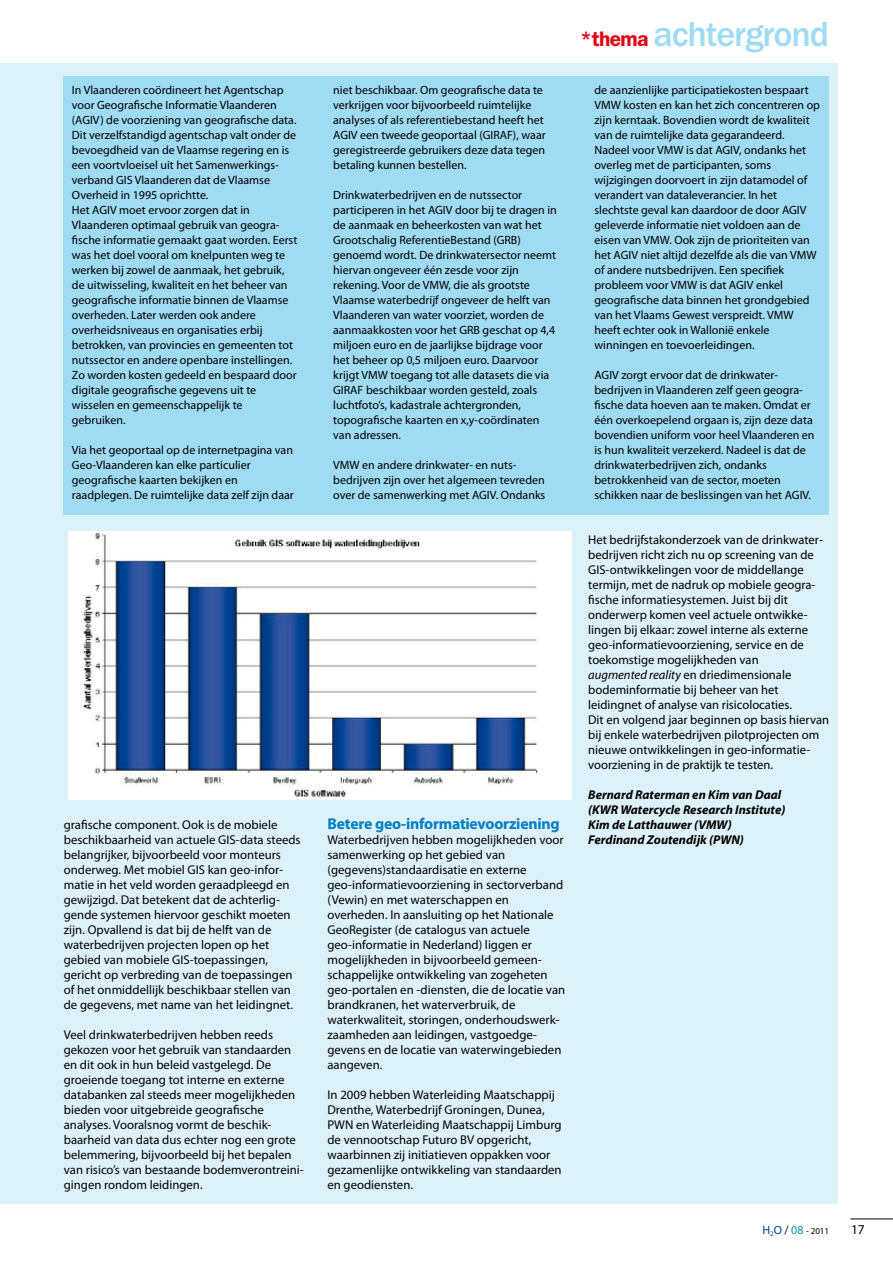
<style>
.page{position:relative;width:893px;height:1263px;background:#fff}
.page>*{position:absolute;margin:0;border:0;box-sizing:border-box;transform-origin:0 0}
.t1{font:500 36px "ITC Franklin Gothic Std";letter-spacing:-.03em;color:#a0dbf4}
.t2{font:700 15.75px "Myriad Pro";letter-spacing:-.015em;color:#007ec4}
.t3{font:13.5px "Myriad Pro";color:#000}
.t4{font:12.75px/15px "Myriad Pro";color:#000}
.t5{font:italic 700 12.75px/15px "Myriad Pro";color:#000}
.t6{font:12px/15px "Myriad Pro";color:#000}
.t7{font:9px "Myriad Pro";color:#000}
.s1{font-weight:600;font-size:21px;color:#e20015}
.s2{font-style:italic}
.s3{font-size:12px;color:#003f8a}
.s4{font-size:12px}
.s5{font-size:12px;color:#0094a8}
</style>
<div class="page">
<div style="left:0;top:64px;width:838px;height:1140px;background:#ddf1fb"></div>
<img style="left:75px;top:531px;width:496px;height:268px">
<div style="left:63px;top:76px;width:766px;height:438px;background:#a0dbf4"></div>
<hr style="left:850px;top:1219px;width:43px;height:1px;background:#000">
<p class="t6" style="left:72px;top:83px;width:227px">In Vlaanderen coördineert het Agentschap voor Geografische Informatie Vlaanderen (AGIV) de voorziening van geografische data.<br>Dit verzelfstandigd agentschap valt onder de bevoegdheid van de Vlaamse regering en is een voortvloeisel uit het Samenwerkings&shy;verband GIS Vlaanderen dat de Vlaamse Overheid in 1995 oprichtte.<br>Het AGIV moet ervoor zorgen dat in Vlaanderen optimaal gebruik van geogra&shy;fische informatie gemaakt gaat worden. Eerst was het doel vooral om knelpunten weg te werken bij zowel de aanmaak, het gebruik, de uitwisseling, kwaliteit en het beheer van geografische informatie binnen de Vlaamse overheden. Later werden ook andere overheidsniveaus en organisaties erbij betrokken, van provincies en gemeenten tot nutssector en andere openbare instellingen.<br>Zo worden kosten gedeeld en bespaard door digitale geografische gegevens uit te wisselen en gemeenschappelijk te gebruiken.</p>
<p class="t6" style="left:72px;top:443px;width:223px">Via het geoportaal op de internetpagina van Geo-Vlaanderen kan elke particulier geografische kaarten bekijken en raadplegen. De ruimtelijke data zelf zijn daar</p>
<p class="t4" style="left:64px;top:818px;width:238px">grafische component. Ook is de mobiele beschikbaarheid van actuele GIS-data steeds belangrijker, bijvoorbeeld voor monteurs onderweg. Met mobiel GIS kan geo-infor&shy;matie in het veld worden geraadpleegd en gewijzigd. Dat betekent dat de achterlig&shy;gende systemen hiervoor geschikt moeten zijn. Opvallend is dat bij de helft van de waterbedrijven projecten lopen op het gebied van mobiele GIS-toepassingen, gericht op verbreding van de toepassingen of het onmiddellijk beschikbaar stellen van de gegevens, met name van het leidingnet.</p>
<p class="t4" style="left:64px;top:1028px;width:241px">Veel drinkwaterbedrijven hebben reeds gekozen voor het gebruik van standaarden en dit ook in hun beleid vastgelegd. De groeiende toegang tot interne en externe databanken zal steeds meer mogelijkheden bieden voor uitgebreide geografische analyses. Vooralsnog vormt de beschik&shy;baarheid van data dus echter nog een grote belemmering, bijvoorbeeld bij het bepalen van risico’s van bestaande bodemverontreini&shy;gingen rondom leidingen.</p>
<p class="t6" style="left:333px;top:83px;width:214px">niet beschikbaar. Om geografische data te verkrijgen voor bijvoorbeeld ruimtelijke analyses of als referentiebestand heeft het AGIV een tweede geoportaal (GIRAF), waar geregistreerde gebruikers deze data tegen betaling kunnen bestellen.</p>
<p class="t6" style="left:333px;top:188px;width:225px">Drinkwaterbedrijven en de nutssector participeren in het AGIV door bij te dragen in de aanmaak en beheerkosten van wat het Grootschalig ReferentieBestand (GRB) genoemd wordt. De drinkwatersector neemt hiervan ongeveer één zesde voor zijn rekening. Voor de VMW, die als grootste Vlaamse waterbedrijf ongeveer de helft van Vlaanderen van water voorziet, worden de aanmaakkosten voor het GRB geschat op 4,4 miljoen euro en de jaarlijkse bijdrage voor het beheer op 0,5 miljoen euro. Daarvoor krijgt VMW toegang tot alle datasets die via GIRAF beschikbaar worden gesteld, zoals luchtfoto’s, kadastrale achtergronden, topografische kaarten en x,y-coördinaten van adressen.</p>
<p class="t6" style="left:333px;top:458px;width:214px">VMW en andere drinkwater- en nuts&shy;bedrijven zijn over het algemeen tevreden over de samenwerking met AGIV. Ondanks</p>
<h2 class="t2" style="left:327px;top:818px;width:234px">Betere geo-informatievoorziening</h2>
<p class="t4" style="left:327px;top:833px;width:239px">Waterbedrijven hebben mogelijkheden voor samenwerking op het gebied van (gegevens)standaardisatie en externe geo-informatievoorziening in sectorverband (Vewin) en met waterschappen en overheden. In aansluiting op het Nationale GeoRegister (de catalogus van actuele geo-informatie in Nederland) liggen er mogelijkheden in bijvoorbeeld gemeen&shy;schappelijke ontwikkeling van zogeheten geo-portalen en -diensten, die de locatie van brandkranen, het waterverbruik, de waterkwaliteit, storingen, onderhoudswerk&shy;zaamheden aan leidingen, vastgoedge&shy;gevens en de locatie van waterwingebieden aangeven.</p>
<p class="t4" style="left:327px;top:1088px;width:236px">In 2009 hebben Waterleiding Maatschappij Drenthe, Waterbedrijf Groningen, Dunea, PWN en Waterleiding Maatschappij Limburg de vennootschap Futuro BV opgericht, waarbinnen zij initiatieven oppakken voor gezamenlijke ontwikkeling van standaarden en geodiensten.</p>
<h1 class="t1" style="left:580px;top:20px;width:251px"><span class="s1">*thema</span> achtergrond</h1>
<p class="t6" style="left:594px;top:83px;width:227px">de aanzienlijke participatiekosten bespaart VMW kosten en kan het zich concentreren op zijn kerntaak. Bovendien wordt de kwaliteit van de ruimtelijke data gegarandeerd.<br>Nadeel voor VMW is dat AGIV, ondanks het overleg met de participanten, soms wijzigingen doorvoert in zijn datamodel of verandert van dataleverancier. In het slechtste geval kan daardoor de door AGIV geleverde informatie niet voldoen aan de eisen van VMW. Ook zijn de prioriteiten van het AGIV niet altijd dezelfde als die van VMW of andere nutsbedrijven. Een specifiek probleem voor VMW is dat AGIV enkel geografische data binnen het grondgebied van het Vlaams Gewest verspreidt. VMW heeft echter ook in Wallonië enkele winningen en toevoerleidingen.</p>
<p class="t6" style="left:594px;top:368px;width:222px">AGIV zorgt ervoor dat de drinkwater&shy;bedrijven in Vlaanderen zelf geen geogra&shy;fische data hoeven aan te maken. Omdat er één overkoepelend orgaan is, zijn deze data bovendien uniform voor heel Vlaanderen en is hun kwaliteit verzekerd. Nadeel is dat de drinkwaterbedrijven zich, ondanks betrokkenheid van de sector, moeten schikken naar de beslissingen van het AGIV.</p>
<p class="t4" style="left:588px;top:533px;width:242px">Het bedrijfstakonderzoek van de drinkwater&shy;bedrijven richt zich nu op screening van de GIS-ontwikkelingen voor de middellange termijn, met de nadruk op mobiele geogra&shy;fische informatiesystemen. Juist bij dit onderwerp komen veel actuele ontwikke&shy;lingen bij elkaar: zowel interne als externe geo-informatievoorziening, service en de toekomstige mogelijkheden van<br><span class="s2">augmented reality</span> en driedimensionale bodeminformatie bij beheer van het leidingnet of analyse van risicolocaties.<br>Dit en volgend jaar beginnen op basis hiervan bij enkele waterbedrijven pilotprojecten om nieuwe ontwikkelingen in geo-informatie&shy;voorziening in de praktijk te testen.</p>
<p class="t5" style="left:588px;top:788px;width:199px">Bernard Raterman en Kim van Daal (KWR Watercycle Research Institute)<br>Kim de Latthauwer (VMW)<br>Ferdinand Zoutendijk (PWN)</p>
<p class="t7" style="left:762px;top:1227px;width:68px"><span class="s3">H</span><sub>2</sub><span class="s3">O</span> <span class="s4">/</span> <span class="s5">08</span> - 2011</p>
<p class="t3" style="left:851px;top:1224px;width:15px">17</p>
</div>
